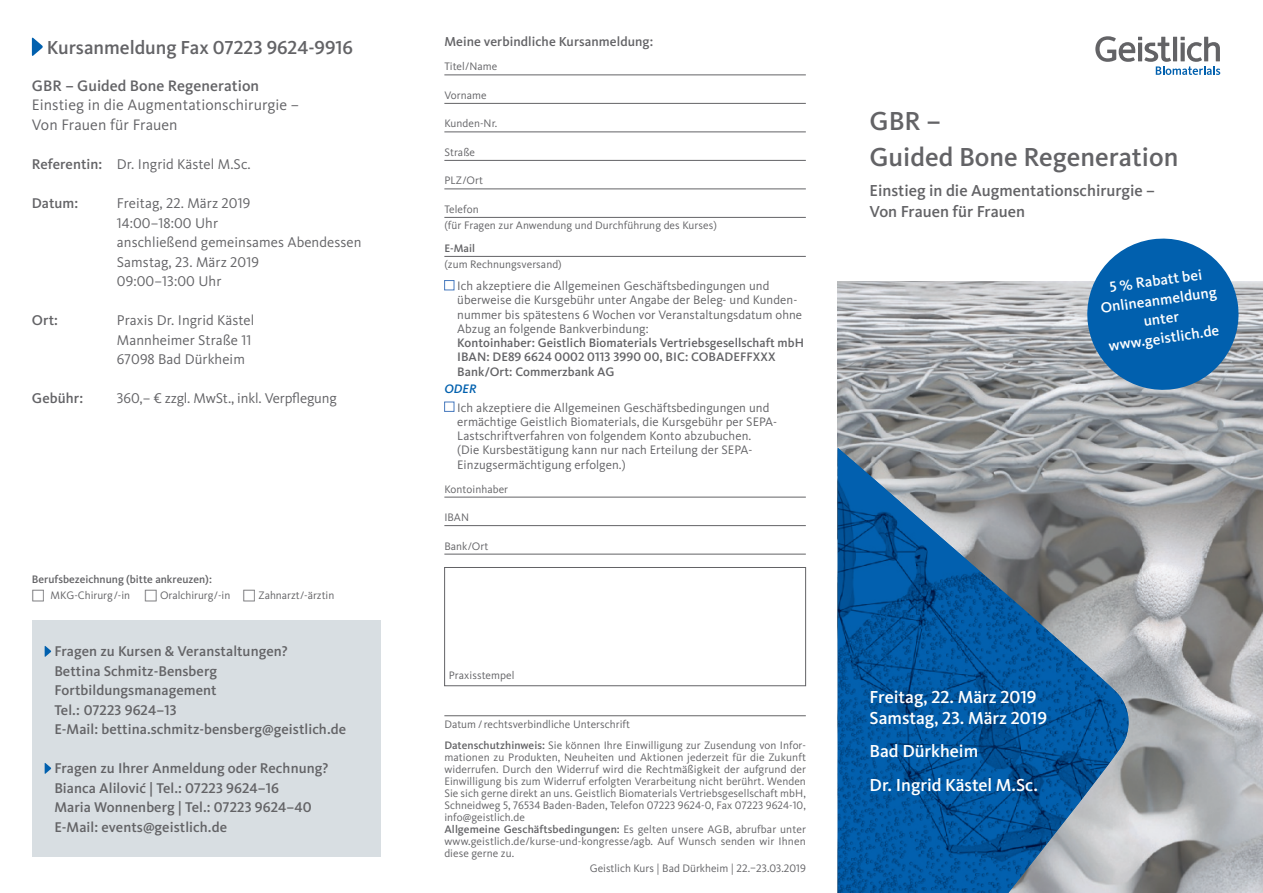
<style>
.page{position:relative;width:1263px;height:893px;background:#fff}
.page>*{position:absolute;margin:0;border:0;box-sizing:border-box;transform-origin:0 0}
.t1{font:500 27px/36px "Kievit Pro";color:#636366}
.t2{font:500 19.5px "Kievit Pro";color:#636366}
.t3{font:500 18px/21px "Kievit Pro";color:#fff}
.t4{font:500 16.5px/21px "Kievit Pro";color:#636366}
.t5{font:15.75px/19.5px "Kievit Pro";letter-spacing:.005em;color:#636366}
.t6{font:500 15.75px "Kievit Pro";letter-spacing:.005em;color:#636366}
.t7{font:500 15.15px/19.4px "Kievit Pro";color:#fff;text-align:center}
.t8{font:500 14.7px/19.5px "Kievit Pro";letter-spacing:.005em;color:#636366}
.t9{font:14.7px/19.5px "Kievit Pro";letter-spacing:.005em;color:#636366}
.t10{font:500 13.5px "Kievit Pro";letter-spacing:.005em;color:#636366}
.t11{font:12.75px/14.2px "Kievit Pro";letter-spacing:.005em;color:#636366}
.t12{font:500 12.75px/14.2px "Kievit Pro";letter-spacing:.005em;color:#636366}
.t13{font:italic 500 12.75px "Kievit Pro";color:#0160ae}
.t14{font:11.25px/12px "Kievit Pro";letter-spacing:.005em;color:#636366}
.t15{font:500 11.25px "Kievit Pro";color:#636366}
.s1{font-weight:500}
.s2{font-family:"European Pi Three";font-size:12.9px}
</style>
<div class="page">
<img style="left:838px;top:282px;width:425px;height:611px">
<svg style="left:1095px;top:36px;width:125px;height:39px"></svg>
<svg style="left:32px;top:37px;width:11px;height:19px"></svg>
<img style="left:838px;top:448px;width:292px;height:445px">
<div style="left:444px;top:567px;width:362px;height:119px;border:1px solid #636366"></div>
<hr style="left:444px;top:75px;width:362px;height:1px;background:#636366">
<hr style="left:444px;top:103px;width:362px;height:1px;background:#636366">
<hr style="left:444px;top:132px;width:362px;height:1px;background:#636366">
<hr style="left:444px;top:160px;width:362px;height:1px;background:#636366">
<hr style="left:444px;top:189px;width:362px;height:1px;background:#636366">
<hr style="left:444px;top:217px;width:362px;height:1px;background:#636366">
<hr style="left:444px;top:256px;width:362px;height:1px;background:#636366">
<hr style="left:444px;top:497px;width:362px;height:1px;background:#636366">
<hr style="left:444px;top:525px;width:362px;height:1px;background:#636366">
<hr style="left:444px;top:554px;width:362px;height:1px;background:#636366">
<hr style="left:444px;top:715px;width:362px;height:1px;background:#636366">
<div style="left:444px;top:280px;width:10px;height:10px;border:1px solid #487abe"></div>
<div style="left:444px;top:402px;width:10px;height:10px;border:1px solid #487abe"></div>
<div style="left:32px;top:620px;width:349px;height:237px;background:#d8dee2"></div>
<svg style="left:45px;top:646px;width:7px;height:11px"></svg>
<svg style="left:45px;top:763px;width:7px;height:11px"></svg>
<svg style="left:1082px;top:238px;width:161px;height:157px;background:#3c7fb7"></svg>
<h2 class="t2" style="left:47px;top:36px;width:308px">Kursanmeldung Fax 07223 9624-9916</h2>
<h3 class="t6" style="left:32px;top:76px;width:229px">GBR – Guided Bone Regeneration</h3>
<h3 class="t5" style="left:32px;top:95px;width:269px">Einstieg in die Augmentationschirurgie –<br>Von Frauen für Frauen</h3>
<h3 class="t9" style="left:32px;top:154px;width:220px"><span class="s1">Referentin:</span> Dr. Ingrid Kästel M.Sc.</h3>
<h3 class="t8" style="left:32px;top:193px;width:48px">Datum:</h3>
<h3 class="t9" style="left:117px;top:193px;width:246px">Freitag, 22. März 2019<br>14:00–18:00 Uhr<br>anschließend gemeinsames Abendessen<br>Samstag, 23. März 2019<br>09:00–13:00 Uhr</h3>
<h3 class="t8" style="left:32px;top:310px;width:28px">Ort:</h3>
<h3 class="t9" style="left:117px;top:310px;width:139px">Praxis Dr. Ingrid Kästel<br>Mannheimer Straße 11<br>67098 Bad Dürkheim</h3>
<h3 class="t8" style="left:32px;top:388px;width:53px">Gebühr:</h3>
<h3 class="t9" style="left:117px;top:388px;width:221px">360,– € zzgl. MwSt., inkl. Verpflegung</h3>
<p class="t14" style="left:32px;top:570px;width:304px;line-height:16.5px"><span class="s1">Berufsbezeichnung (bitte ankreuzen):<br></span><span class="s2">N</span> MKG-Chirurg/-in <span class="s2">N</span> Oralchirurg/-in <span class="s2">N</span> Zahnarzt/-ärztin</p>
<h3 class="t8" style="left:54px;top:641px;width:293px">Fragen zu Kursen &amp; Veranstaltungen?<br>Bettina Schmitz-Bensberg<br>Fortbildungsmanagement<br>Tel.: 07223 9624–13<br>E-Mail: bettina.schmitz-bensberg@geistlich.de</h3>
<h3 class="t8" style="left:54px;top:758px;width:275px">Fragen zu Ihrer Anmeldung oder Rechnung?<br>Bianca Alilović | Tel.: 07223 9624–16<br>Maria Wonnenberg | Tel.: 07223 9624–40<br>E-Mail: events@geistlich.de</h3>
<p class="t10" style="left:444px;top:34px;width:210px">Meine verbindliche Kursanmeldung:</p>
<p class="t14" style="left:444px;top:61px;width:55px">Titel/Name</p>
<p class="t14" style="left:444px;top:89px;width:44px">Vorname</p>
<p class="t14" style="left:444px;top:118px;width:55px">Kunden-Nr.</p>
<p class="t14" style="left:444px;top:146px;width:32px">Straße</p>
<p class="t14" style="left:444px;top:175px;width:40px">PLZ/Ort</p>
<p class="t14" style="left:444px;top:201px;width:274px;line-height:16.5px">Telefon<br>(für Fragen zur Anwendung und Durchführung des Kurses)</p>
<p class="t15" style="left:444px;top:241px;width:32px">E-Mail</p>
<p class="t14" style="left:444px;top:259px;width:119px">(zum Rechnungsversand)</p>
<p class="t11" style="left:457px;top:279px;width:346px">Ich akzeptiere die Allgemeinen Geschäftsbedingungen und überweise die Kursgebühr unter Angabe der Beleg- und Kunden&shy;nummer bis spätestens 6 Wochen vor Veranstaltungsdatum ohne Abzug an folgende Bankverbindung:</p>
<p class="t12" style="left:457px;top:336px;width:348px">Kontoinhaber: Geistlich Biomaterials Vertriebsgesellschaft mbH<br>IBAN: DE89 6624 0002 0113 3990 00, BIC: COBADEFFXXX<br>Bank/Ort: Commerzbank AG</p>
<p class="t13" style="left:444px;top:381px;width:34px">ODER</p>
<p class="t11" style="left:457px;top:400px;width:321px">Ich akzeptiere die Allgemeinen Geschäftsbedingungen und ermächtige Geistlich Biomaterials, die Kursgebühr per SEPA-Lastschriftverfahren von folgendem Konto abzubuchen.<br>(Die Kursbestätigung kann nur nach Erteilung der SEPA-Einzugsermächtigung erfolgen.)</p>
<p class="t14" style="left:444px;top:483px;width:65px">Kontoinhaber</p>
<p class="t14" style="left:444px;top:511px;width:26px">IBAN</p>
<p class="t14" style="left:444px;top:540px;width:46px">Bank/Ort</p>
<p class="t14" style="left:449px;top:669px;width:67px">Praxisstempel</p>
<p class="t14" style="left:444px;top:713px;width:363px;line-height:21px">Datum/ rechtsverbindliche Unterschrift<br><span class="s1">Datenschutzhinweis:</span> Sie können Ihre Einwilligung zur Zusendung von Infor-</p>
<p class="t14" style="left:444px;top:751px;width:363px">mationen zu Produkten, Neuheiten und Aktionen jederzeit für die Zukunft widerrufen. Durch den Widerruf wird die Rechtmäßigkeit der aufgrund der Einwilligung bis zum Widerruf erfolgten Verarbeitung nicht berührt. Wenden Sie sich gerne direkt an uns. Geistlich Biomaterials Vertriebsgesellschaft mbH, Schneidweg 5, 76534 Baden-Baden, Telefon 07223 9624-0, Fax 07223 9624-10, info@geistlich.de<br><span class="s1">Allgemeine Geschäftsbedingungen:</span> Es gelten unsere AGB, abrufbar unter www.geistlich.de/kurse-und-kongresse/agb. Auf Wunsch senden wir Ihnen diese gerne zu.</p>
<p class="t14" style="left:590px;top:862px;width:218px">Geistlich Kurs | Bad Dürkheim | 22.–23.03.2019</p>
<h1 class="t1" style="left:870px;top:103px;width:310px">GBR –<br>Guided Bone Regeneration</h1>
<h3 class="t4" style="left:870px;top:180px;width:287px">Einstieg in die Augmentationschirurgie –<br>Von Frauen für Frauen</h3>
<h3 class="t7" style="left:1097px;top:279px;width:118px;rotate:-8deg">5 % Rabatt bei<br>Onlineanmeldung unter www.geistlich.de</h3>
<h3 class="t3" style="left:870px;top:686px;width:179px">Freitag, 22. März 2019<br>Samstag, 23. März 2019</h3>
<h3 class="t3" style="left:870px;top:734px;width:170px;line-height:33.8px">Bad Dürkheim<br>Dr. Ingrid Kästel M.Sc.</h3>
</div>
